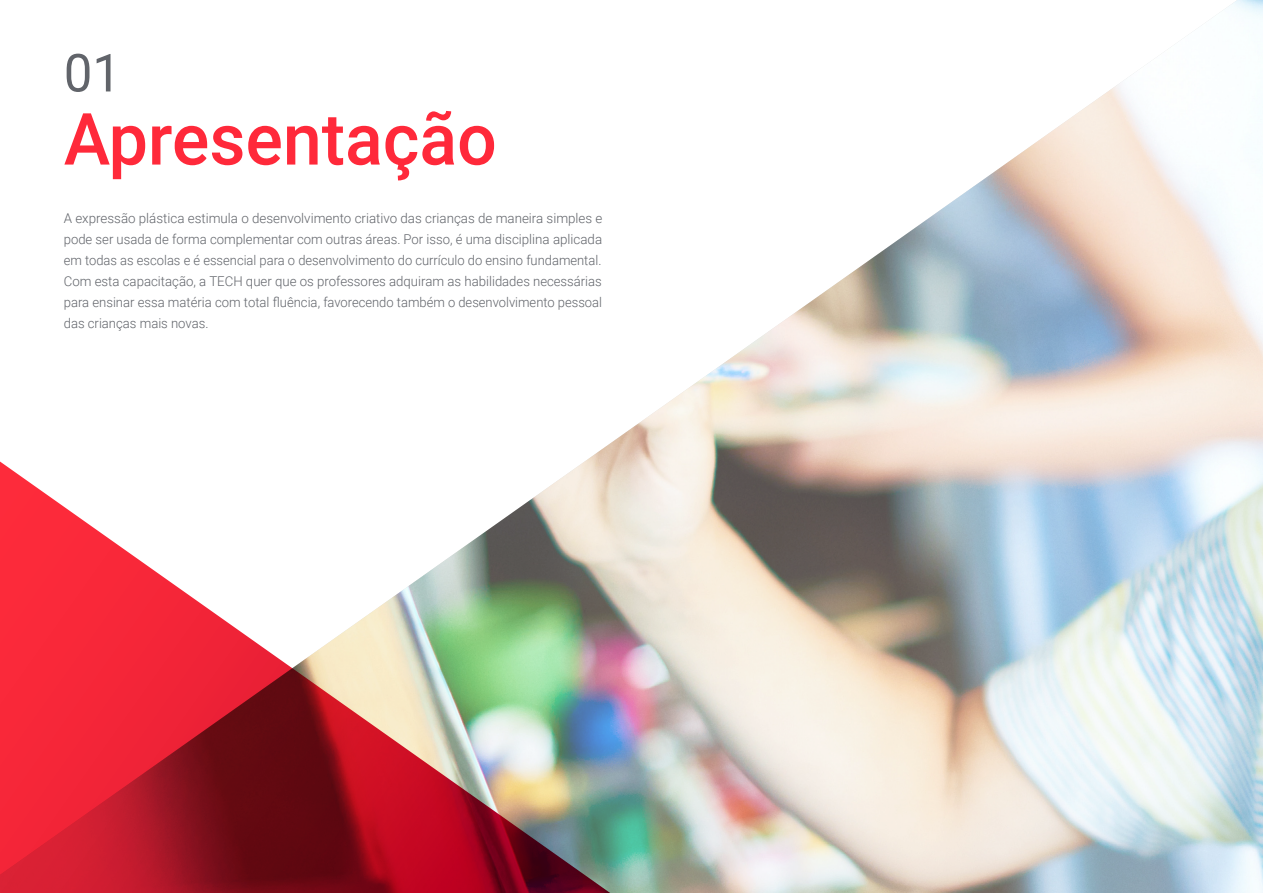
<style>
.page{position:relative;width:1263px;height:893px;background:#fff}
.page>*{position:absolute;margin:0;border:0;box-sizing:border-box;transform-origin:0 0}
.t1{font:500 72px "Roboto";color:#ff293a}
.t2{font:52.5px "Roboto";color:#61646a}
.t3{font:300 13.5px/21px "Roboto";color:#61646a;text-align:justify}
</style>
<div class="page">
<img style="left:607px;top:0;width:656px;height:893px">
<img style="left:0;top:446px;width:640px;height:447px">
<h2 class="t2" style="left:64px;top:36px;width:59px">01</h2>
<h1 class="t1" style="left:64px;top:89px;width:435px">Apresentação</h1>
<p class="t3" style="left:64px;top:207px;width:540px">A expressão plástica estimula o desenvolvimento criativo das crianças de maneira simples e pode ser usada de forma complementar com outras áreas. Por isso, é uma disciplina aplicada em todas as escolas e é essencial para o desenvolvimento do currículo do ensino fundamental.<br>Com esta capacitação, a TECH quer que os professores adquiram as habilidades necessárias para ensinar essa matéria com total fluência, favorecendo também o desenvolvimento pessoal das crianças mais novas.</p>
</div>
